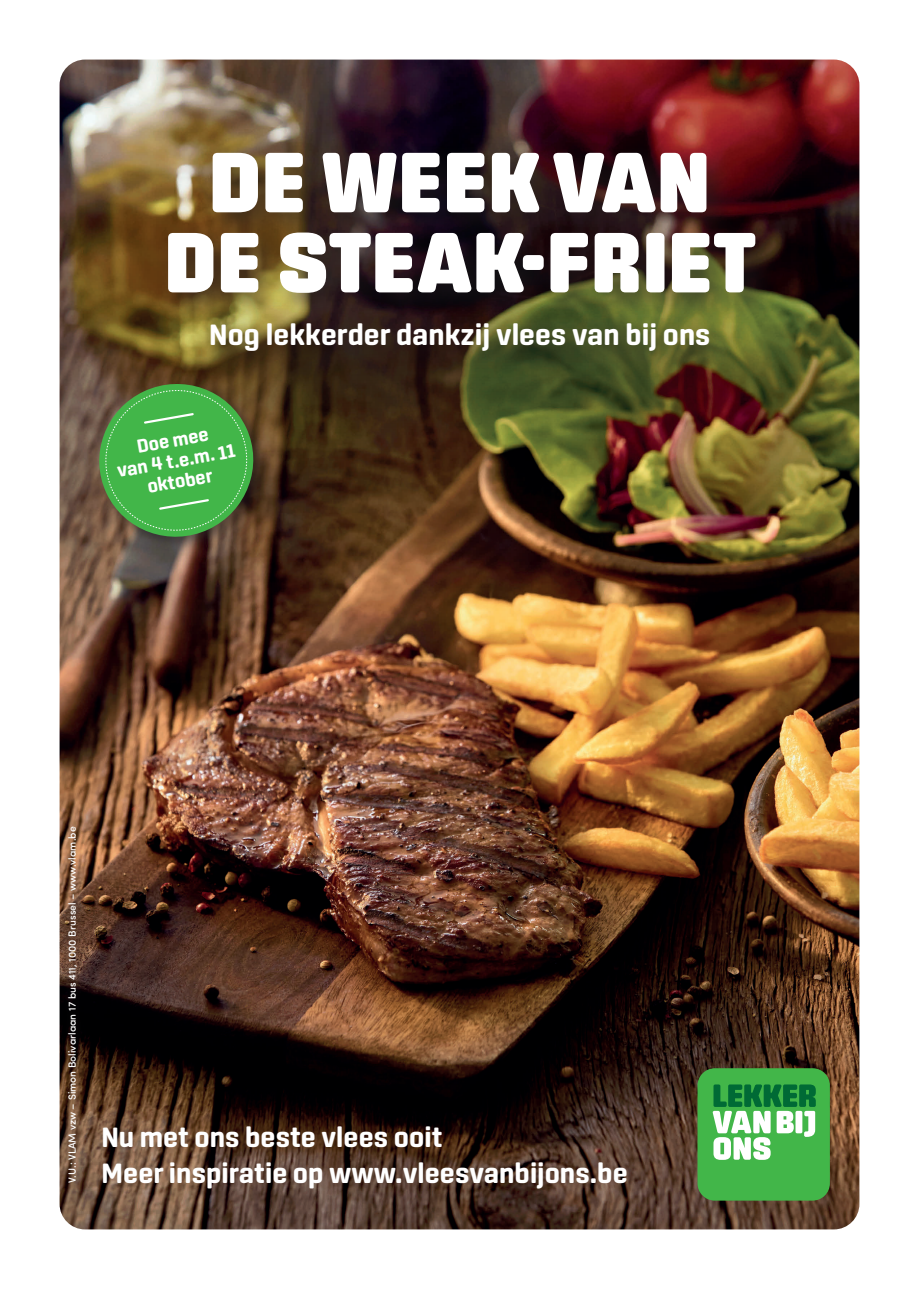
<style>
.page{position:relative;width:919px;height:1289px;background:#fff}
.page>*{position:absolute;margin:0;border:0;box-sizing:border-box;transform-origin:0 0}
.t1{font:900 87.3px/80.1px "Center";color:#fff;text-align:center}
.t2{font:700 30px "Center";color:#fff}
.t3{font:700 28.5px "Center";color:#fff}
.t4{font:700 19.35px/20.9px "Center";color:#fff;text-align:center}
.t5{font:500 10.5px "Sofia Pro Soft";color:#fff}
</style>
<div class="page">
<img style="left:60px;top:60px;width:799px;height:1169px">
<img style="left:132px;top:102px;width:669px;height:519px">
<div style="left:156px;top:140px;width:630px;height:185px;background:#231f20;opacity:.66"></div>
<div style="left:697px;top:1068px;width:132px;height:132px;background:#42b649;border-radius:17px"></div>
<svg style="left:712px;top:1084px;width:103px;height:75px"></svg>
<div style="left:189px;top:301px;width:553px;height:82px;background:#231f20;opacity:.8"></div>
<div style="left:96px;top:381px;width:172px;height:171px;background:#231f20;opacity:.52"></div>
<svg style="left:89px;top:373px;width:175px;height:174px;background:#518b43"></svg>
<div style="left:60px;top:818px;width:25px;height:372px;background:#231f20;opacity:.5"></div>
<p class="t1" style="left:164px;top:141px;width:593px">DE WEEK VAN<br>DE STEAK-FRIET</p>
<p class="t2" style="left:209px;top:317px;width:503px">Nog lekkerder dankzij vlees van bij ons</p>
<p class="t4" style="left:112px;top:440px;width:121px;rotate:-10deg">Doe mee<br>van 4 t.e.m. 11 oktober</p>
<p class="t5" style="left:65px;top:1182px;width:357px;rotate:-90deg">V.U.: VLAM vzw – Simon Bolivarlaan 17 bus 411, 1000 Brussel – www.vlam.be</p>
<p class="t3" style="left:101px;top:1120px;width:343px">Nu met ons beste vlees ooit</p>
<p class="t3" style="left:101px;top:1156px;width:528px">Meer inspiratie op www.vleesvanbijons.be</p>
</div>
